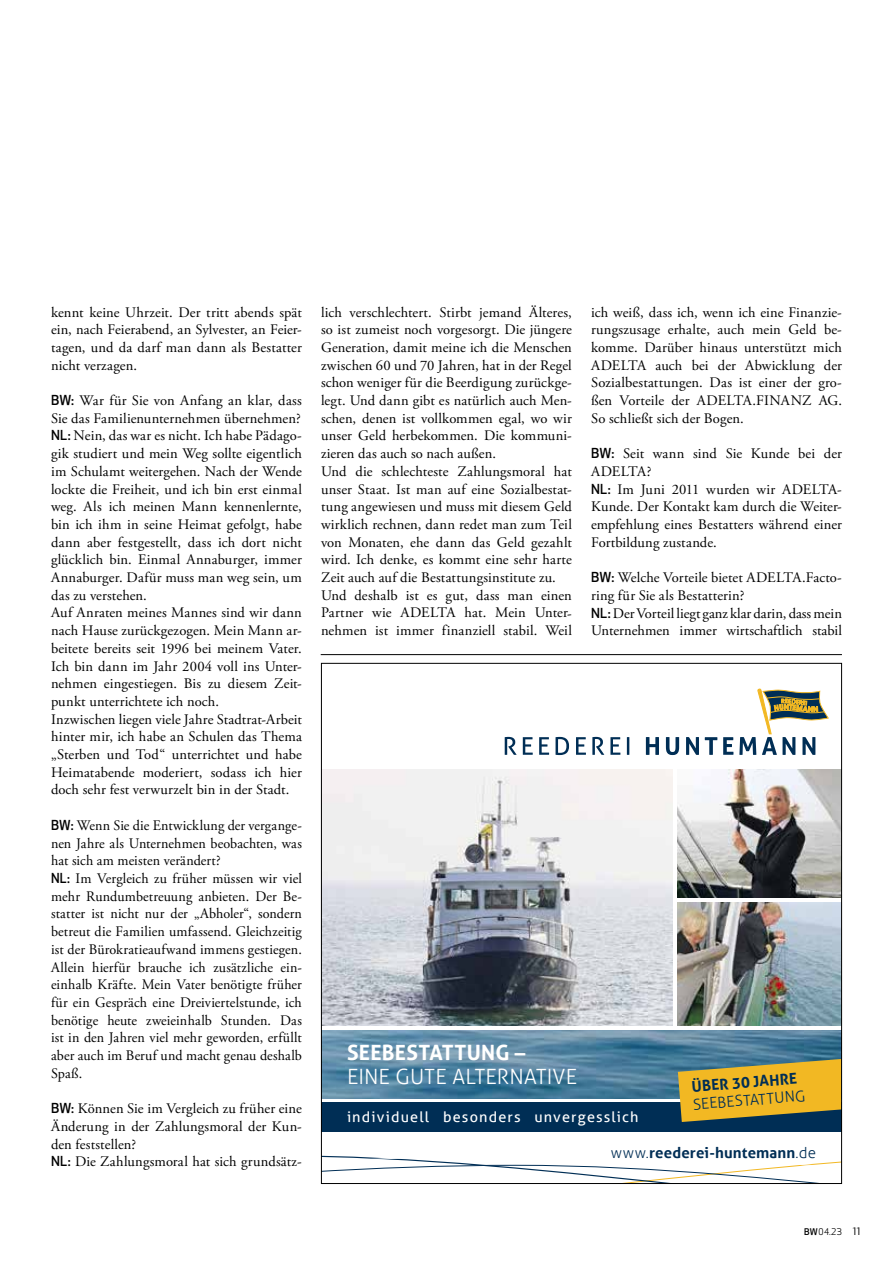
<style>
.page{position:relative;width:893px;height:1263px;background:#fff}
.page>*{position:absolute;margin:0;border:0;box-sizing:border-box;transform-origin:0 0}
.t1{font:300 21px "Aller";letter-spacing:.005em;color:#fff}
.t2{font:700 21px "Aller";letter-spacing:.015em;color:#fff}
.t3{font:700 15px "Aller";letter-spacing:.005em;color:#002e55}
.t4{font:300 15px "Aller";color:#002e55}
.t5{font:14.55px/17.7px "Adobe Garamond Pro";letter-spacing:.01em;color:#000}
.t6{font:14.4px "Aller";letter-spacing:.08em;color:#fff}
.t7{font:9px "Apex New";color:#000}
.s1{font-family:"Apex New";font-weight:500;font-size:13.5px}
.s2{font-weight:300}
.s3{font-weight:500}
.s4{font-size:12px}
</style>
<div class="page">
<svg style="left:323px;top:1155px;width:517px;height:27px"></svg>
<img style="left:323px;top:770px;width:350px;height:256px">
<img style="left:323px;top:1030px;width:517px;height:69px">
<img style="left:678px;top:902px;width:162px;height:124px">
<div style="left:321px;top:1102px;width:521px;height:30px;background:#002e55"></div>
<img style="left:678px;top:770px;width:162px;height:128px">
<svg style="left:505px;top:688px;width:324px;height:67px"></svg>
<svg style="left:678px;top:1059px;width:162px;height:63px;background:#c5a234"></svg>
<hr style="left:321px;top:654px;width:521px;height:1px;background:#000">
<p class="t5" style="left:51px;top:304px;width:252px;text-align:justify">kennt keine Uhrzeit. Der tritt abends spät ein, nach Feierabend, an Sylvester, an Feier&shy;tagen, und da darf man dann als Bestatter nicht verzagen.</p>
<p class="t5" style="left:51px;top:392px;width:252px"><span class="s1">BW:</span> War für Sie von Anfang an klar, dass Sie das Familienunternehmen übernehmen?<br><span class="s1">NL:</span> Nein, das war es nicht. Ich habe Pädago&shy;gik studiert und mein Weg sollte eigentlich im Schulamt weitergehen. Nach der Wende lockte die Freiheit, und ich bin erst einmal weg. Als ich meinen Mann kennenlernte, bin ich ihm in seine Heimat gefolgt, habe dann aber festgestellt, dass ich dort nicht glücklich bin. Einmal Annaburger, immer Annaburger. Dafür muss man weg sein, um das zu verstehen.<br>Auf Anraten meines Mannes sind wir dann nach Hause zurückgezogen. Mein Mann ar&shy;beitete bereits seit 1996 bei meinem Vater.<br>Ich bin dann im Jahr 2004 voll ins Unter&shy;nehmen eingestiegen. Bis zu diesem Zeit&shy;punkt unterrichtete ich noch.<br>Inzwischen liegen viele Jahre Stadtrat-Arbeit hinter mir, ich habe an Schulen das Thema „Sterben und Tod“ unterrichtet und habe Heimatabende moderiert, sodass ich hier doch sehr fest verwurzelt bin in der Stadt.</p>
<p class="t5" style="left:51px;top:817px;width:252px"><span class="s1">BW:</span> Wenn Sie die Entwicklung der vergange&shy;nen Jahre als Unternehmen beobachten, was hat sich am meisten verändert?<br><span class="s1">NL:</span> Im Vergleich zu früher müssen wir viel mehr Rundumbetreuung anbieten. Der Be&shy;statter ist nicht nur der „Abholer“, sondern betreut die Familien umfassend. Gleichzeitig ist der Bürokratieaufwand immens gestiegen.<br>Allein hierfür brauche ich zusätzliche ein&shy;einhalb Kräfte. Mein Vater benötigte früher für ein Gespräch eine Dreiviertelstunde, ich benötige heute zweieinhalb Stunden. Das ist in den Jahren viel mehr geworden, erfüllt aber auch im Beruf und macht genau deshalb Spaß.</p>
<p class="t5" style="left:51px;top:1100px;width:252px"><span class="s1">BW:</span> Können Sie im Vergleich zu früher eine Änderung in der Zahlungsmoral der Kun&shy;den feststellen?<br><span class="s1">NL:</span> Die Zahlungsmoral hat sich grundsätz-</p>
<p class="t5" style="left:321px;top:304px;width:252px">lich verschlechtert. Stirbt jemand Älteres, so ist zumeist noch vorgesorgt. Die jüngere Generation, damit meine ich die Menschen zwischen 60 und 70 Jahren, hat in der Regel schon weniger für die Beerdigung zurückge&shy;legt. Und dann gibt es natürlich auch Men&shy;schen, denen ist vollkommen egal, wo wir unser Geld herbekommen. Die kommuni&shy;zieren das auch so nach außen.<br>Und die schlechteste Zahlungsmoral hat unser Staat. Ist man auf eine Sozialbestat&shy;tung angewiesen und muss mit diesem Geld wirklich rechnen, dann redet man zum Teil von Monaten, ehe dann das Geld gezahlt wird. Ich denke, es kommt eine sehr harte Zeit auch auf die Bestattungsinstitute zu.<br>Und deshalb ist es gut, dass man einen Partner wie ADELTA hat. Mein Unter&shy;nehmen ist immer finanziell stabil. Weil</p>
<p class="t5" style="left:591px;top:304px;width:252px;text-align:justify">ich weiß, dass ich, wenn ich eine Finanzie&shy;rungszusage erhalte, auch mein Geld be&shy;komme. Darüber hinaus unterstützt mich ADELTA auch bei der Abwicklung der Sozialbestattungen. Das ist einer der gro&shy;ßen Vorteile der ADELTA.FINANZ AG.<br>So schließt sich der Bogen.</p>
<p class="t5" style="left:591px;top:445px;width:252px"><span class="s1">BW:</span> Seit wann sind Sie Kunde bei der<br>ADELTA?<br><span class="s1">NL:</span> Im Juni 2011 wurden wir ADELTA-<br>Kunde. Der Kontakt kam durch die Weiter&shy;empfehlung eines Bestatters während einer<br>Fortbildung zustande.</p>
<p class="t5" style="left:591px;top:569px;width:252px"><span class="s1">BW:</span> Welche Vorteile bietet ADELTA.Facto&shy;ring für Sie als Bestatterin?<br><span class="s1">NL:</span> Der Vorteil liegt ganz klar darin, dass mein Unternehmen immer wirtschaftlich stabil</p>
<h1 class="t2" style="left:347px;top:1039px;width:180px">SEEBESTATTUNG –</h1>
<h1 class="t1" style="left:347px;top:1064px;width:232px">EINE GUTE ALTERNATIVE</h1>
<p class="t6" style="left:347px;top:1108px;width:293px">individuell besonders unvergesslich</p>
<p class="t3" style="left:691px;top:1077px;width:107px;rotate:-5deg">ÜBER 30 JAHRE</p>
<p class="t4" style="left:692px;top:1096px;width:114px;rotate:-5deg">SEEBESTATTUNG</p>
<p class="t3" style="left:611px;top:1143px;width:206px"><span class="s2">www.</span>reederei-huntemann<span class="s2">.de</span></p>
<p class="t7" style="left:804px;top:1226px;width:58px"><span class="s3">BW</span> 04.23 <span class="s4">11</span></p>
</div>
